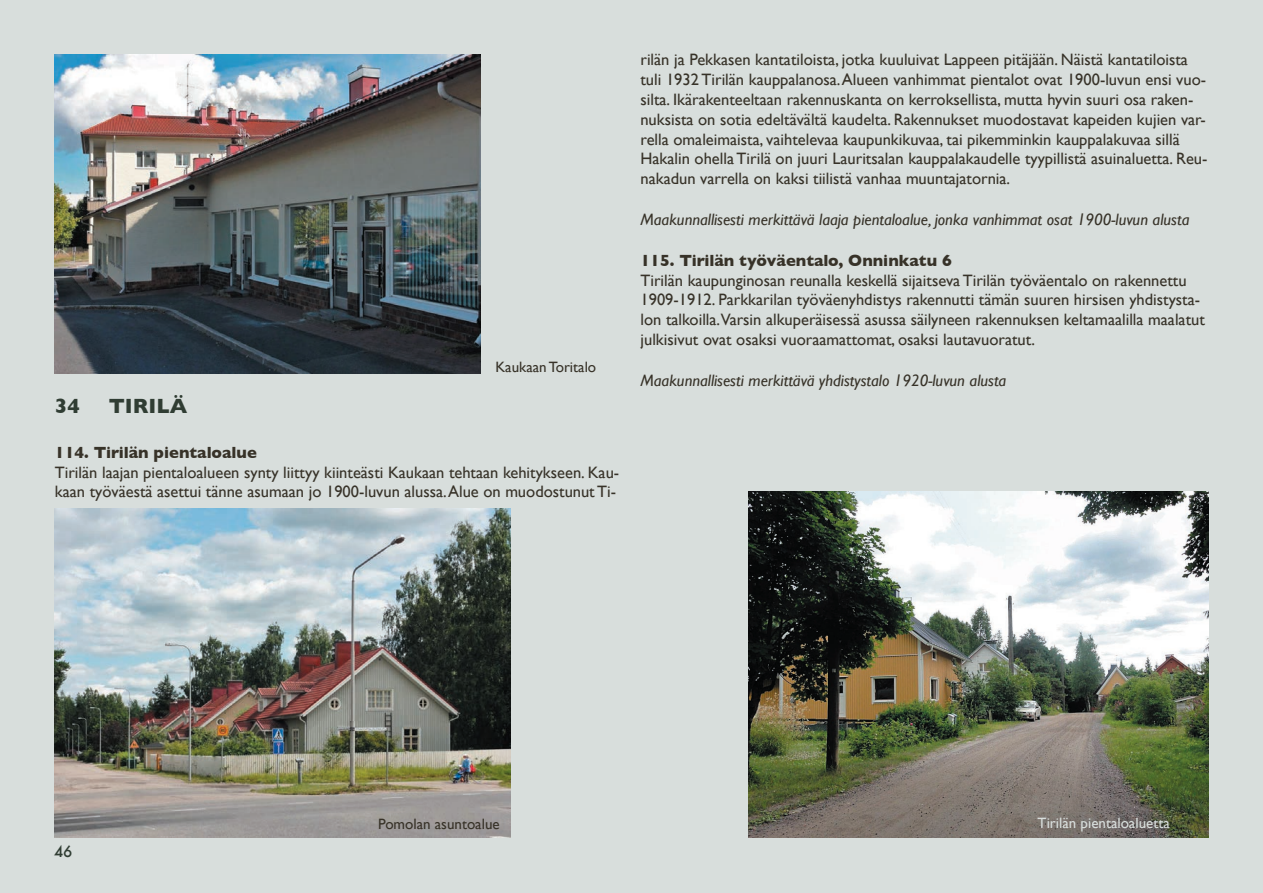
<style>
.page{position:relative;width:1263px;height:893px;background:#d8dedc}
.page>*{position:absolute;margin:0;border:0;box-sizing:border-box;transform-origin:0 0}
.t1{font:700 21px "Gill Sans";color:#303d33}
.t2{font:16.5px/19.8px "Gill Sans";color:#373228}
.t3{font:italic 16.5px "Gill Sans";color:#373228}
.t4{font:700 16.5px "Gill Sans";color:#373228}
.t5{font:15px "Gill Sans";color:#373228}
.t6{font:15px "Gill Sans";color:#d8dedc}
.t7{font:500 15px "Futura";color:#303d33}
</style>
<div class="page">
<img style="left:54px;top:54px;width:426px;height:319px">
<img style="left:54px;top:508px;width:456px;height:329px">
<img style="left:748px;top:492px;width:461px;height:345px">
<p class="t5" style="left:495px;top:358px;width:102px">Kaukaan Toritalo</p>
<p class="t1" style="left:55px;top:393px;width:26px">34</p>
<p class="t1" style="left:109px;top:393px;width:80px">TIRILÄ</p>
<p class="t4" style="left:55px;top:443px;width:204px">114. Tirilän pientaloalue</p>
<p class="t2" style="left:55px;top:462px;width:566px">Tirilän laajan pientaloalueen synty liittyy kiinteästi Kaukaan tehtaan kehitykseen. Kau&shy;kaan työväestä asettui tänne asumaan jo 1900-luvun alussa. Alue on muodostunut Ti-</p>
<p class="t2" style="left:640px;top:50px;width:568px">rilän ja Pekkasen kantatiloista, jotka kuuluivat Lappeen pitäjään. Näistä kantatiloista tuli 1932 Tirilän kauppalanosa. Alueen vanhimmat pientalot ovat 1900-luvun ensi vuo&shy;silta. Ikärakenteeltaan rakennuskanta on kerroksellista, mutta hyvin suuri osa raken&shy;nuksista on sotia edeltävältä kaudelta. Rakennukset muodostavat kapeiden kujien var&shy;rella omaleimaista, vaihtelevaa kaupunkikuvaa, tai pikemminkin kauppalakuvaa sillä Hakalin ohella Tirilä on juuri Lauritsalan kauppalakaudelle tyypillistä asuinaluetta. Reu&shy;nakadun varrella on kaksi tiilistä vanhaa muuntajatornia.</p>
<p class="t3" style="left:640px;top:210px;width:550px">Maakunnallisesti merkittävä laaja pientaloalue, jonka vanhimmat osat 1900-luvun alusta</p>
<p class="t4" style="left:640px;top:251px;width:313px">115. Tirilän työväentalo, Onninkatu 6</p>
<p class="t2" style="left:640px;top:270px;width:566px">Tirilän kaupunginosan reunalla keskellä sijaitseva Tirilän työväentalo on rakennettu 1909-1912. Parkkarilan työväenyhdistys rakennutti tämän suuren hirsisen yhdistysta&shy;lon talkoilla.Varsin alkuperäisessä asussa säilyneen rakennuksen keltamaalilla maalatut julkisivut ovat osaksi vuoraamattomat, osaksi lautavuoratut.</p>
<p class="t3" style="left:640px;top:371px;width:367px">Maakunnallisesti merkittävä yhdistystalo 1920-luvun alusta</p>
<p class="t7" style="left:54px;top:841px;width:20px">46</p>
<p class="t5" style="left:378px;top:815px;width:123px">Pomolan asuntoalue</p>
<p class="t6" style="left:1037px;top:814px;width:134px">Tirilän pientaloaluetta</p>
</div>
